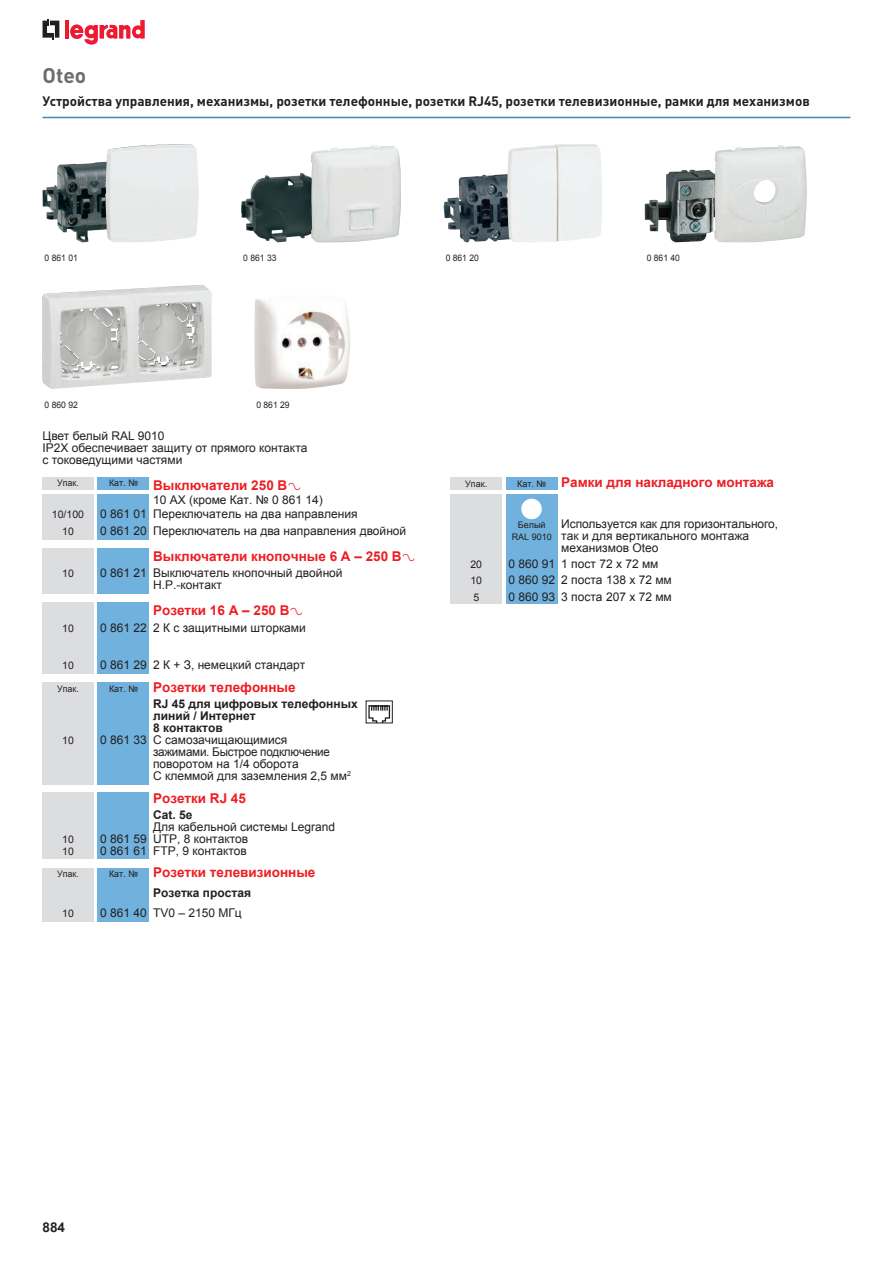
<style>
.page{position:relative;width:893px;height:1263px;background:#fff}
.page>*{position:absolute;margin:0;border:0;box-sizing:border-box;transform-origin:0 0}
.t1{font:700 21px "DIN Pro";color:#6c6d70}
.t2{font:700 13.5px "Arial";color:#ee1d23}
.t3{font:700 13.5px "DIN Pro";color:#231f20}
.t4{font:700 13.5px "Arial";color:#231f20}
.t5{font:12px/12px "Arial";color:#231f20}
.t6{font:700 12px/12px "Arial";color:#231f20}
.t7{font:10.5px "Arial";color:#231f20}
.t8{font:9px "Arial";color:#231f20;scale:.95 1}
.t9{font:9px "Arial";color:#231f20}
.s1{font-family:"Legrand 2007";font-weight:400}
.s2{font-weight:400;font-size:9px;color:#231f20}
.s3{font-size:9px}
</style>
<div class="page">
<svg style="left:43px;top:19px;width:16px;height:20px"></svg>
<hr style="left:65px;top:20px;width:4px;height:18px;background:#ee1d23">
<svg style="left:70px;top:20px;width:75px;height:25px"></svg>
<hr style="left:43px;top:117px;width:807px;height:1px;background:#3c88bb">
<img style="left:43px;top:161px;width:62px;height:81px">
<img style="left:105px;top:144px;width:94px;height:98px">
<img style="left:443px;top:175px;width:54px;height:67px">
<img style="left:506px;top:144px;width:96px;height:98px">
<img style="left:241px;top:173px;width:70px;height:69px">
<img style="left:311px;top:145px;width:90px;height:97px">
<img style="left:645px;top:170px;width:69px;height:72px">
<img style="left:714px;top:145px;width:93px;height:97px">
<div style="left:43px;top:494px;width:51px;height:45px;background:#dcdddf"></div>
<div style="left:98px;top:494px;width:51px;height:45px;background:#70b2dd"></div>
<div style="left:43px;top:477px;width:51px;height:13px;background:#dcdddf"></div>
<div style="left:98px;top:477px;width:51px;height:13px;background:#70b2dd"></div>
<div style="left:43px;top:548px;width:51px;height:46px;background:#dcdddf"></div>
<div style="left:98px;top:548px;width:51px;height:46px;background:#70b2dd"></div>
<div style="left:43px;top:793px;width:51px;height:66px;background:#dcdddf"></div>
<div style="left:98px;top:793px;width:51px;height:66px;background:#70b2dd"></div>
<div style="left:43px;top:682px;width:51px;height:102px;background:#dcdddf"></div>
<div style="left:98px;top:682px;width:51px;height:102px;background:#70b2dd"></div>
<div style="left:366px;top:701px;width:27px;height:22px;border:1px solid #231f20"></div>
<svg style="left:368px;top:705px;width:23px;height:18px"></svg>
<div style="left:43px;top:602px;width:51px;height:71px;background:#dcdddf"></div>
<div style="left:98px;top:602px;width:51px;height:71px;background:#70b2dd"></div>
<div style="left:98px;top:868px;width:51px;height:53px;background:#70b2dd"></div>
<div style="left:43px;top:868px;width:51px;height:53px;background:#dcdddf"></div>
<div style="left:451px;top:494px;width:51px;height:110px;background:#dcdddf"></div>
<div style="left:506px;top:494px;width:51px;height:110px;background:#70b2dd"></div>
<div style="left:451px;top:477px;width:51px;height:13px;background:#dcdddf"></div>
<div style="left:506px;top:477px;width:51px;height:13px;background:#70b2dd"></div>
<div style="left:521px;top:499px;width:21px;height:20px;background:#fff;border-radius:50%"></div>
<img style="left:43px;top:285px;width:169px;height:104px">
<img style="left:254px;top:299px;width:52px;height:89px">
<h1 class="t1" style="left:43px;top:61px;width:45px">Oteo</h1>
<p class="t3" style="left:43px;top:92px;width:769px">Устройства управления, механизмы, розетки телефонные, розетки RJ45, розетки телевизионные, рамки для механизмов</p>
<p class="t8" style="left:45px;top:252px;width:37px">0 861 01</p>
<p class="t8" style="left:243px;top:252px;width:37px">0 861 33</p>
<p class="t8" style="left:446px;top:252px;width:37px">0 861 20</p>
<p class="t8" style="left:647px;top:252px;width:37px">0 861 40</p>
<p class="t8" style="left:45px;top:399px;width:37px">0 860 92</p>
<p class="t8" style="left:256px;top:399px;width:37px">0 861 29</p>
<p class="t5" style="left:43px;top:430px;width:266px">Цвет белый RAL 9010<br>IP2X обеспечивает защиту от прямого контакта с токоведущими частями</p>
<p class="t9" style="left:57px;top:477px;width:24px">Упак.</p>
<p class="t2" style="left:109px;top:476px;width:194px"><sup>Кат.</sup> <sup>№</sup> Выключатели 250 В<span class="s1">±</span></p>
<p class="t5" style="left:153px;top:494px;width:171px">10 AX (кроме Кат. № 0 861 14)</p>
<p class="t7" style="left:52px;top:507px;width:34px">10/100</p>
<p class="t5" style="left:100px;top:508px;width:259px">0 861 01 Переключатель на два направления</p>
<p class="t7" style="left:62px;top:524px;width:13px">10</p>
<p class="t5" style="left:100px;top:525px;width:308px">0 861 20 Переключатель на два направления двойной</p>
<p class="t2" style="left:153px;top:547px;width:264px">Выключатели кнопочные 6 А – 250 В<span class="s1">±</span></p>
<p class="t7" style="left:62px;top:567px;width:13px">10</p>
<p class="t5" style="left:153px;top:567px;width:191px;text-indent:-53px">0 861 21 Выключатель кнопочный двойной<br>Н.Р.-контакт</p>
<p class="t2" style="left:153px;top:601px;width:152px">Розетки 16 А – 250 В<span class="s1">±</span></p>
<p class="t7" style="left:62px;top:621px;width:13px">10</p>
<p class="t5" style="left:100px;top:621px;width:207px">0 861 22 2 К с защитными шторками</p>
<p class="t7" style="left:62px;top:658px;width:13px">10</p>
<p class="t5" style="left:100px;top:659px;width:207px">0 861 29 2 К + З, немецкий стандарт</p>
<p class="t9" style="left:57px;top:683px;width:24px">Упак.</p>
<p class="t2" style="left:109px;top:678px;width:188px"><span class="s2">Кат. №</span> Розетки телефонные</p>
<p class="t6" style="left:153px;top:698px;width:206px">RJ 45 для цифровых телефонных линий / Интернет<br>8 контактов</p>
<p class="t7" style="left:62px;top:733px;width:13px">10</p>
<p class="t5" style="left:153px;top:734px;width:199px;text-indent:-53px">0 861 33 С самозачищающимися<br>зажимами. Быстрое подключение поворотом на 1/4 оборота<br>С клеммой для заземления 2,5 мм<sup>2</sup></p>
<p class="t2" style="left:153px;top:789px;width:94px">Розетки RJ 45</p>
<p class="t6" style="left:153px;top:809px;width:41px">Cat. 5e</p>
<p class="t5" style="left:153px;top:821px;width:184px">Для кабельной системы Legrand</p>
<p class="t7" style="left:62px;top:832px;width:13px">10</p>
<p class="t5" style="left:100px;top:833px;width:150px">0 861 59 UTP, 8 контактов</p>
<p class="t7" style="left:62px;top:844px;width:13px">10</p>
<p class="t5" style="left:100px;top:845px;width:148px">0 861 61 FTP, 9 контактов</p>
<p class="t9" style="left:57px;top:868px;width:24px">Упак.</p>
<p class="t2" style="left:109px;top:864px;width:208px"><span class="s2">Кат. №</span> Розетки телевизионные</p>
<p class="t6" style="left:153px;top:887px;width:99px">Розетка простая</p>
<p class="t7" style="left:62px;top:907px;width:13px">10</p>
<p class="t5" style="left:100px;top:907px;width:143px">0 861 40 TV0 – 2150 МГц</p>
<p class="t9" style="left:465px;top:478px;width:24px">Упак.</p>
<p class="t2" style="left:517px;top:473px;width:258px"><span class="s2">Кат. №</span> Рамки для накладного монтажа</p>
<p class="t9" style="left:518px;top:519px;width:29px">Белый</p>
<p class="t5" style="left:561px;top:518px;width:218px">Используется как для горизонтального,</p>
<p class="t5" style="left:512px;top:530px;width:239px"><span class="s3">RAL 9010</span> так и для вертикального монтажа</p>
<p class="t5" style="left:561px;top:542px;width:99px">механизмов Oteo</p>
<p class="t7" style="left:470px;top:557px;width:13px">20</p>
<p class="t5" style="left:508px;top:558px;width:152px">0 860 91 1 пост 72 х 72 мм</p>
<p class="t7" style="left:470px;top:574px;width:13px">10</p>
<p class="t5" style="left:508px;top:574px;width:165px">0 860 92 2 поста 138 х 72 мм</p>
<p class="t7" style="left:473px;top:590px;width:7px">5</p>
<p class="t5" style="left:508px;top:590px;width:165px">0 860 93 3 поста 207 х 72 мм</p>
<p class="t4" style="left:43px;top:1219px;width:24px">884</p>
</div>
